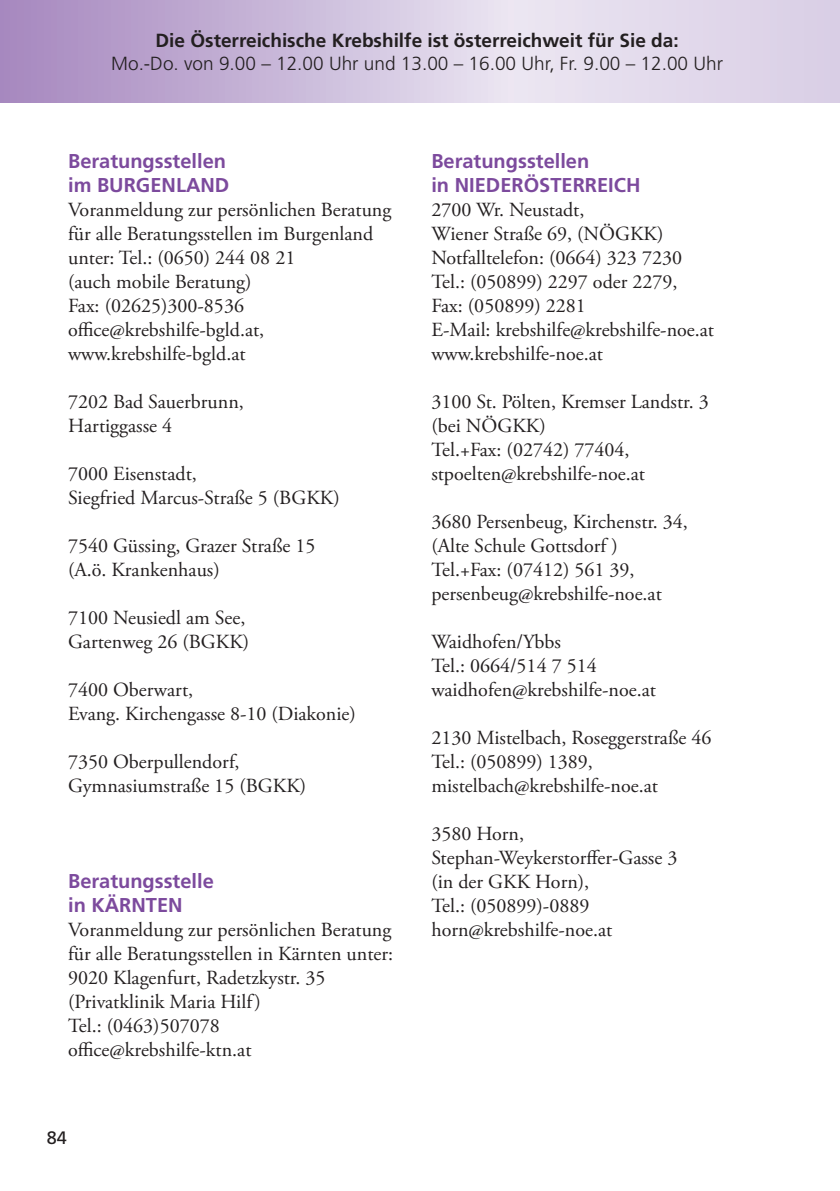
<style>
.page{position:relative;width:840px;height:1191px;background:#fff}
.page>*{position:absolute;margin:0;border:0;box-sizing:border-box;transform-origin:0 0}
.t1{font:20px/24px "Adobe Garamond Pro";color:#231f20}
.t2{font:700 20px/24px "Frutiger LT Std";color:#7c4a9d}
.t3{font:300 19px "Frutiger LT Std";color:#231f20}
.t4{font:700 19px "Frutiger LT Std";color:#231f20}
.t5{font:18px "Frutiger LT Std";color:#231f20}
</style>
<div class="page">
<svg style="left:0;top:0;width:839px;height:102px;background:#d1c3df"></svg>
<p class="t4" style="left:155px;top:29px;width:524px">Die Österreichische Krebshilfe ist österreichweit für Sie da:</p>
<p class="t3" style="left:111px;top:52px;width:613px">Mo.-Do. von 9.00 – 12.00 Uhr und 13.00 – 16.00 Uhr, Fr. 9.00 – 12.00 Uhr</p>
<p class="t2" style="left:68px;top:149px;width:163px">Beratungsstellen im BURGENLAND</p>
<p class="t1" style="left:68px;top:198px;width:324px">Voranmeldung zur persönlichen Beratung für alle Beratungsstellen im Burgenland unter: Tel.: (0650) 244 08 21<br>(auch mobile Beratung)<br>Fax: (02625)300-8536 office@krebshilfe-bgld.at, www.krebshilfe-bgld.at</p>
<p class="t1" style="left:68px;top:390px;width:177px">7202 Bad Sauerbrunn,<br>Hartiggasse 4</p>
<p class="t1" style="left:68px;top:462px;width:273px">7000 Eisenstadt,<br>Siegfried Marcus-Straße 5 (BGKK)</p>
<p class="t1" style="left:68px;top:534px;width:249px">7540 Güssing, Grazer Straße 15 (A.ö. Krankenhaus)</p>
<p class="t1" style="left:68px;top:606px;width:183px">7100 Neusiedl am See,<br>Gartenweg 26 (BGKK)</p>
<p class="t1" style="left:68px;top:678px;width:289px">7400 Oberwart,<br>Evang. Kirchengasse 8-10 (Diakonie)</p>
<p class="t1" style="left:68px;top:750px;width:239px">7350 Oberpullendorf,<br>Gymnasiumstraße 15 (BGKK)</p>
<p class="t2" style="left:68px;top:869px;width:147px">Beratungsstelle in KÄRNTEN</p>
<p class="t1" style="left:68px;top:918px;width:326px">Voranmeldung zur persönlichen Beratung für alle Beratungsstellen in Kärnten unter:<br>9020 Klagenfurt, Radetzkystr. 35 (Privatklinik Maria Hilf)<br>Tel.: (0463)507078 office@krebshilfe-ktn.at</p>
<p class="t5" style="left:47px;top:1127px;width:22px">84</p>
<p class="t2" style="left:431px;top:149px;width:210px">Beratungsstellen<br>in NIEDERÖSTERREICH</p>
<p class="t1" style="left:431px;top:198px;width:284px">2700 Wr. Neustadt,<br>Wiener Straße 69, (NÖGKK)<br>Notfalltelefon: (0664) 323 7230<br>Tel.: (050899) 2297 oder 2279,<br>Fax: (050899) 2281<br>E-Mail: krebshilfe@krebshilfe-noe.at www.krebshilfe-noe.at</p>
<p class="t1" style="left:431px;top:390px;width:279px">3100 St. Pölten, Kremser Landstr. 3 (bei NÖGKK)<br>Tel.+Fax: (02742) 77404, stpoelten@krebshilfe-noe.at</p>
<p class="t1" style="left:431px;top:510px;width:258px">3680 Persenbeug, Kirchenstr. 34, (Alte Schule Gottsdorf )<br>Tel.+Fax: (07412) 561 39, persenbeug@krebshilfe-noe.at</p>
<p class="t1" style="left:431px;top:630px;width:226px">Waidhofen/Ybbs<br>Tel.: 0664/514 7 514 waidhofen@krebshilfe-noe.at</p>
<p class="t1" style="left:431px;top:726px;width:281px">2130 Mistelbach, Roseggerstraße 46<br>Tel.: (050899) 1389, mistelbach@krebshilfe-noe.at</p>
<p class="t1" style="left:431px;top:822px;width:247px">3580 Horn,<br>Stephan-Weykerstorffer-Gasse 3 (in der GKK Horn),<br>Tel.: (050899)-0889 horn@krebshilfe-noe.at</p>
</div>
